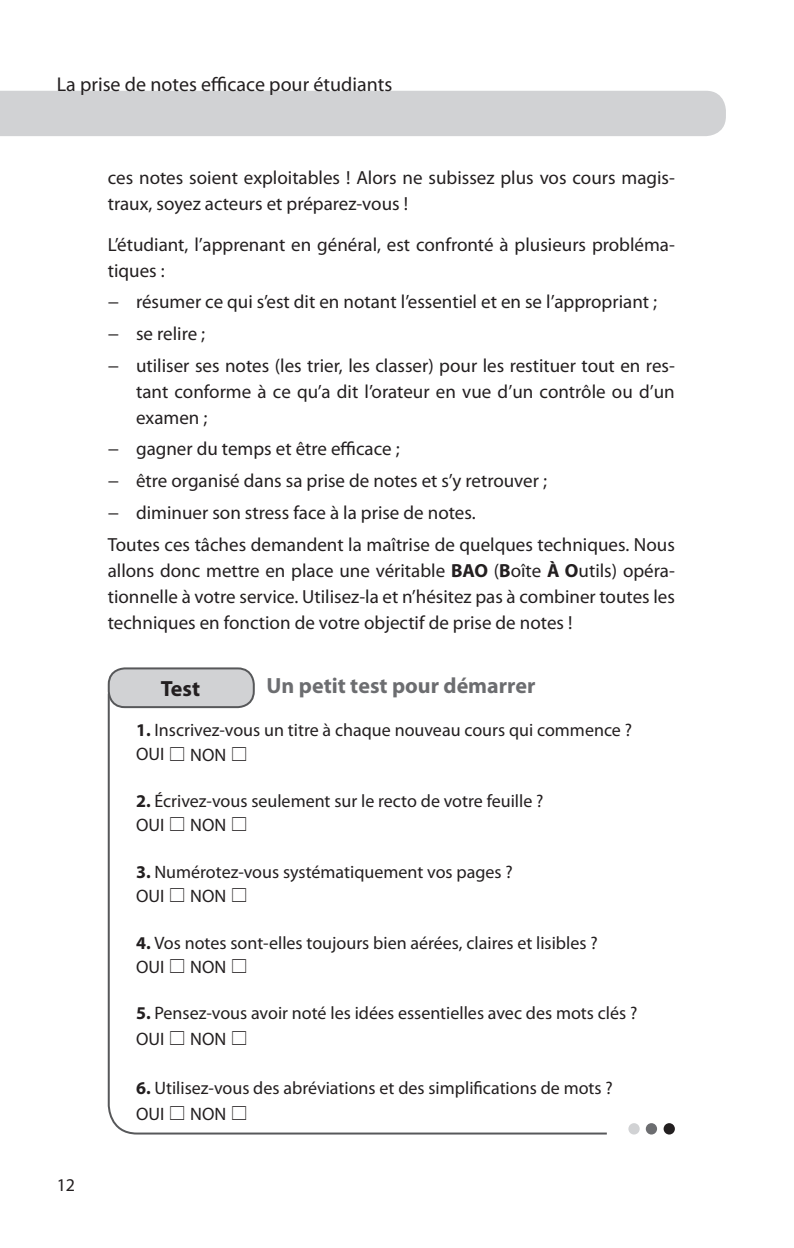
<style>
.page{position:relative;width:794px;height:1248px;background:#fff}
.page>*{position:absolute;margin:0;border:0;box-sizing:border-box;transform-origin:0 0}
.t1{font:700 22px "Myriad Pro";color:#6c6d70}
.t2{font:700 22px "Myriad Pro";color:#231f20}
.t3{font:20px "Myriad Pro";color:#231f20}
.t4{font:19px/26px "Myriad Pro";color:#231f20}
.t5{font:18px/24px "Myriad Pro";color:#231f20}
.s1{font-weight:700}
</style>
<div class="page">
<div style="left:0;top:91px;width:726px;height:45px;background:#d1d2d4"></div>
<div style="left:109px;top:668px;width:145px;height:39px;background:#d1d2d4;border-radius:16px"></div>
<div style="left:108px;top:667px;width:147px;height:41px;border:2px solid #57585a;border-radius:16px"></div>
<svg style="left:107px;top:691px;width:500px;height:444px"></svg>
<div style="left:628px;top:1122px;width:11px;height:12px;background:#d1d2d4;border-radius:50%"></div>
<div style="left:646px;top:1122px;width:11px;height:12px;background:#6c6d70;border-radius:50%"></div>
<svg style="left:663px;top:1122px;width:12px;height:12px"></svg>
<svg style="left:170px;top:746px;width:14px;height:14px"></svg>
<svg style="left:232px;top:746px;width:14px;height:14px"></svg>
<svg style="left:170px;top:817px;width:14px;height:14px"></svg>
<svg style="left:232px;top:817px;width:14px;height:14px"></svg>
<svg style="left:170px;top:887px;width:14px;height:14px"></svg>
<svg style="left:232px;top:887px;width:14px;height:14px"></svg>
<svg style="left:170px;top:958px;width:14px;height:14px"></svg>
<svg style="left:232px;top:958px;width:14px;height:14px"></svg>
<svg style="left:170px;top:1031px;width:14px;height:14px"></svg>
<svg style="left:232px;top:1031px;width:14px;height:14px"></svg>
<svg style="left:170px;top:1105px;width:14px;height:14px"></svg>
<svg style="left:232px;top:1105px;width:14px;height:14px"></svg>
<p class="t3" style="left:57px;top:72px;width:337px">La prise de notes efficace pour étudiants</p>
<p class="t4" style="left:108px;top:165px;width:568px">ces notes soient exploitables ! Alors ne subissez plus vos cours magis&shy;traux, soyez acteurs et préparez-vous !</p>
<p class="t4" style="left:108px;top:231px;width:568px">L’étudiant, l’apprenant en général, est confronté à plusieurs probléma&shy;tiques :</p>
<p class="t4" style="left:108px;top:286px;width:568px;line-height:31.6px">− résumer ce qui s’est dit en notant l’essentiel et en se l’appropriant ;<br>− se relire ;<br>− utiliser ses notes (les trier, les classer) pour les restituer tout en res-</p>
<p class="t4" style="left:136px;top:378px;width:540px">tant conforme à ce qu’a dit l’orateur en vue d’un contrôle ou d’un examen ;</p>
<p class="t4" style="left:108px;top:433px;width:568px;line-height:31.6px">− gagner du temps et être efficace ;<br>− être organisé dans sa prise de notes et s’y retrouver ;<br>− diminuer son stress face à la prise de notes.<br>Toutes ces tâches demandent la maîtrise de quelques techniques. Nous</p>
<p class="t4" style="left:108px;top:556px;width:568px;text-align:justify">allons donc mettre en place une véritable <span class="s1">BAO</span> (<span class="s1">B</span>oîte <span class="s1">À O</span>utils) opéra&shy;tionnelle à votre service. Utilisez-la et n’hésitez pas à combiner toutes les techniques en fonction de votre objectif de prise de notes !</p>
<p class="t5" style="left:57px;top:1172px;width:20px">12</p>
<p class="t1" style="left:266px;top:671px;width:270px">Un petit test pour démarrer</p>
<p class="t5" style="left:136px;top:718px;width:497px"><span class="s1">1.</span> Inscrivez-vous un titre à chaque nouveau cours qui commence ?<br>OUI</p>
<p class="t2" style="left:161px;top:674px;width:41px">Test</p>
<p class="t5" style="left:190px;top:742px;width:38px">NON</p>
<p class="t5" style="left:136px;top:788px;width:409px"><span class="s1">2.</span> Écrivez-vous seulement sur le recto de votre feuille ?<br>OUI</p>
<p class="t5" style="left:190px;top:812px;width:38px">NON</p>
<p class="t5" style="left:136px;top:859px;width:378px"><span class="s1">3.</span> Numérotez-vous systématiquement vos pages ?<br>OUI</p>
<p class="t5" style="left:190px;top:883px;width:38px">NON</p>
<p class="t5" style="left:136px;top:930px;width:463px"><span class="s1">4.</span> Vos notes sont-elles toujours bien aérées, claires et lisibles ?<br>OUI</p>
<p class="t5" style="left:190px;top:954px;width:38px">NON</p>
<p class="t5" style="left:136px;top:999px;width:503px;line-height:26px"><span class="s1">5.</span> Pensez-vous avoir noté les idées essentielles avec des mots clés ?<br>OUI</p>
<p class="t5" style="left:190px;top:1026px;width:38px">NON</p>
<p class="t5" style="left:136px;top:1074px;width:478px;line-height:26px"><span class="s1">6.</span> Utilisez-vous des abréviations et des simplifications de mots ?<br>OUI</p>
<p class="t5" style="left:190px;top:1101px;width:38px">NON</p>
</div>
